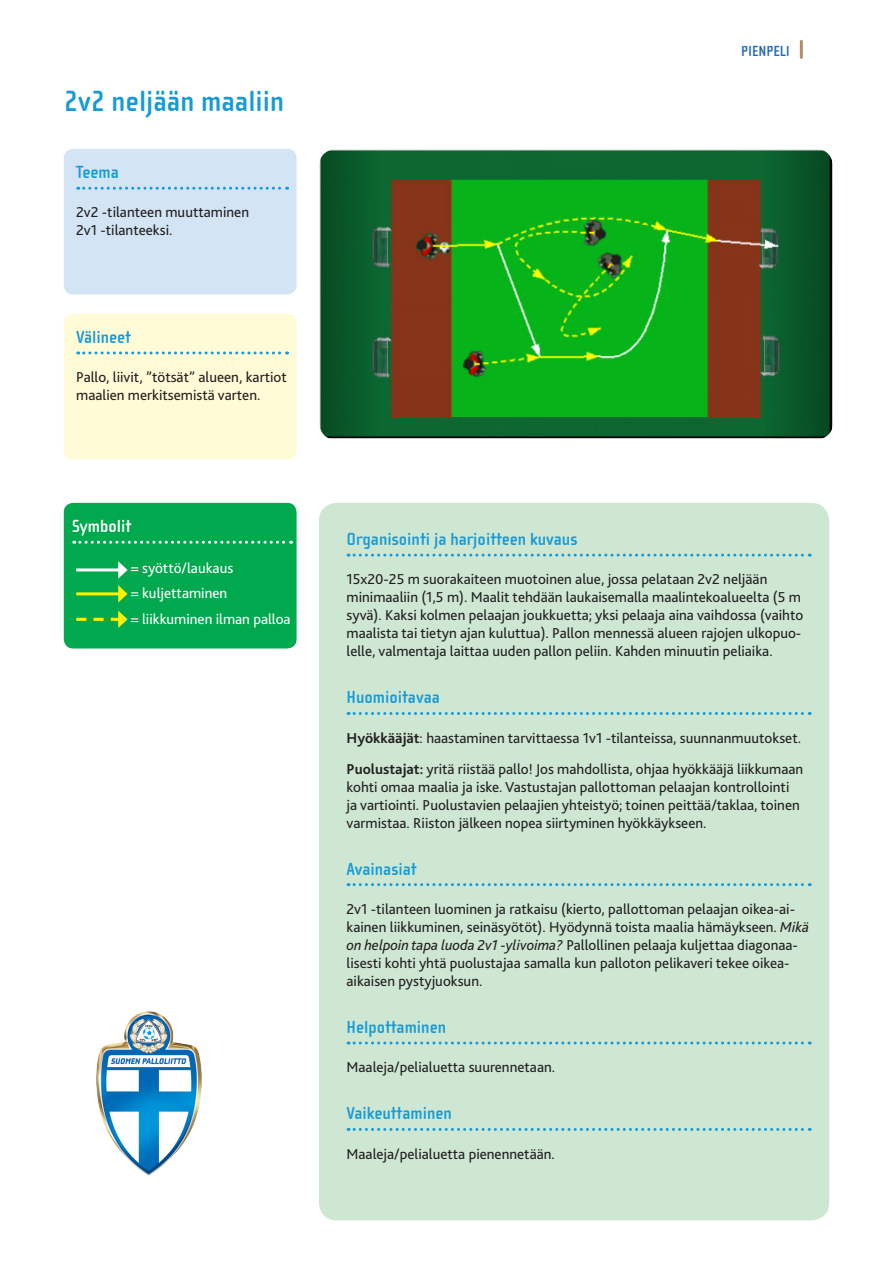
<style>
.page{position:relative;width:893px;height:1263px;background:#fff}
.page>*{position:absolute;margin:0;border:0;box-sizing:border-box;transform-origin:0 0}
.Harjoitusotsikko{font:700 30px "Cholla Sans OT";color:#179bd8}
.Harjoituslaatikko_ot{font:700 18px "Cholla Sans OT";color:#179bd8}
.Harjoituslaatikko_ot-2{font:700 18px "Cholla Sans OT";color:#fff}
.Leipäteksti{font:15px/18px "Bliss 2";color:#231f20}
.Leipäteksti-2{font:15px "Bliss 2";color:#fff}
.Sivunumero{font:700 15px "Cholla Sans OT";color:#226bb5}
.s1{font-weight:700}
.s2{font-style:italic}
</style>
<div class="page">
<div style="left:64px;top:149px;width:233px;height:145px;background:#d3e5f5;border-radius:9px"></div>
<svg style="left:78px;top:187px;width:210px;height:3px"></svg>
<div style="left:319px;top:503px;width:510px;height:717px;background:#cee7d3;border-radius:18px"></div>
<svg style="left:348px;top:554px;width:462px;height:3px"></svg>
<svg style="left:348px;top:712px;width:462px;height:3px"></svg>
<svg style="left:348px;top:883px;width:462px;height:3px"></svg>
<svg style="left:348px;top:1041px;width:462px;height:3px"></svg>
<svg style="left:348px;top:1128px;width:462px;height:3px"></svg>
<hr style="left:800px;top:41px;width:3px;height:16px;background:#b09065">
<div style="left:64px;top:314px;width:233px;height:145px;background:#fffbd6;border-radius:9px"></div>
<svg style="left:78px;top:351px;width:210px;height:3px"></svg>
<div style="left:64px;top:503px;width:233px;height:145px;background:#00a94e;border-radius:9px"></div>
<svg style="left:74px;top:541px;width:218px;height:3px"></svg>
<hr style="left:76px;top:568px;width:45px;height:3px;background:#fff">
<svg style="left:118px;top:561px;width:10px;height:18px"></svg>
<hr style="left:76px;top:592px;width:45px;height:3px;background:#fff101">
<svg style="left:118px;top:585px;width:10px;height:18px"></svg>
<svg style="left:76px;top:611px;width:52px;height:17px"></svg>
<img style="left:96px;top:1011px;width:106px;height:165px">
<img style="left:319px;top:149px;width:514px;height:290px">
<p class="Harjoitusotsikko" style="left:64px;top:85px;width:222px">2v2 neljään maaliin</p>
<p class="Harjoituslaatikko_ot" style="left:76px;top:163px;width:44px">Teema</p>
<p class="Leipäteksti" style="left:76px;top:203px;width:174px">2v2 -tilanteen muuttaminen<br>2v1 -tilanteeksi.</p>
<p class="Harjoituslaatikko_ot" style="left:76px;top:327px;width:56px">Välineet</p>
<p class="Leipäteksti" style="left:76px;top:368px;width:212px">Pallo, liivit, ”tötsät” alueen, kartiot maalien merkitsemistä varten.</p>
<p class="Harjoituslaatikko_ot-2" style="left:72px;top:517px;width:60px">Symbolit</p>
<p class="Leipäteksti-2" style="left:131px;top:559px;width:104px">= syöttö/laukaus</p>
<p class="Leipäteksti-2" style="left:131px;top:584px;width:98px">= kuljettaminen</p>
<p class="Leipäteksti-2" style="left:131px;top:609px;width:161px">= liikkuminen ilman palloa</p>
<p class="Sivunumero" style="left:741px;top:43px;width:50px">PIENPELI</p>
<p class="Harjoituslaatikko_ot" style="left:347px;top:529px;width:232px">Organisointi ja harjoitteen kuvaus</p>
<p class="Leipäteksti" style="left:347px;top:570px;width:458px">15x20-25 m suorakaiteen muotoinen alue, jossa pelataan 2v2 neljään minimaaliin (1,5 m). Maalit tehdään laukaisemalla maalintekoalueelta (5 m syvä). Kaksi kolmen pelaajan joukkuetta; yksi pelaaja aina vaihdossa (vaihto maalista tai tietyn ajan kuluttua). Pallon mennessä alueen rajojen ulkopuo&shy;lelle, valmentaja laittaa uuden pallon peliin. Kahden minuutin peliaika.</p>
<p class="Harjoituslaatikko_ot" style="left:347px;top:688px;width:95px">Huomioitavaa</p>
<p class="Leipäteksti" style="left:347px;top:728px;width:456px"><span class="s1">Hyökkääjät</span>: haastaminen tarvittaessa 1v1 -tilanteissa, suunnanmuutokset.</p>
<p class="Leipäteksti" style="left:347px;top:759px;width:458px"><span class="s1">Puolustajat:</span> yritä riistää pallo! Jos mahdollista, ohjaa hyökkääjä liikkumaan kohti omaa maalia ja iske. Vastustajan pallottoman pelaajan kontrollointi ja vartiointi. Puolustavien pelaajien yhteistyö; toinen peittää/taklaa, toinen varmistaa. Riiston jälkeen nopea siirtyminen hyökkäykseen.</p>
<p class="Harjoituslaatikko_ot" style="left:347px;top:859px;width:72px">Avainasiat</p>
<p class="Leipäteksti" style="left:347px;top:899px;width:464px">2v1 -tilanteen luominen ja ratkaisu (kierto, pallottoman pelaajan oikea-ai&shy;kainen liikkuminen, seinäsyötöt). Hyödynnä toista maalia hämäykseen. <span class="s2">Mikä on helpoin tapa luoda 2v1 -ylivoima?</span> Pallollinen pelaaja kuljettaa diagonaa&shy;lisesti kohti yhtä puolustajaa samalla kun palloton pelikaveri tekee oikea&shy;aikaisen pystyjuoksun.</p>
<p class="Harjoituslaatikko_ot" style="left:347px;top:1017px;width:101px">Helpottaminen</p>
<p class="Leipäteksti" style="left:347px;top:1058px;width:210px">Maaleja/pelialuetta suurennetaan.</p>
<p class="Harjoituslaatikko_ot" style="left:347px;top:1104px;width:107px">Vaikeuttaminen</p>
<p class="Leipäteksti" style="left:347px;top:1144px;width:210px">Maaleja/pelialuetta pienennetään.</p>
</div>
